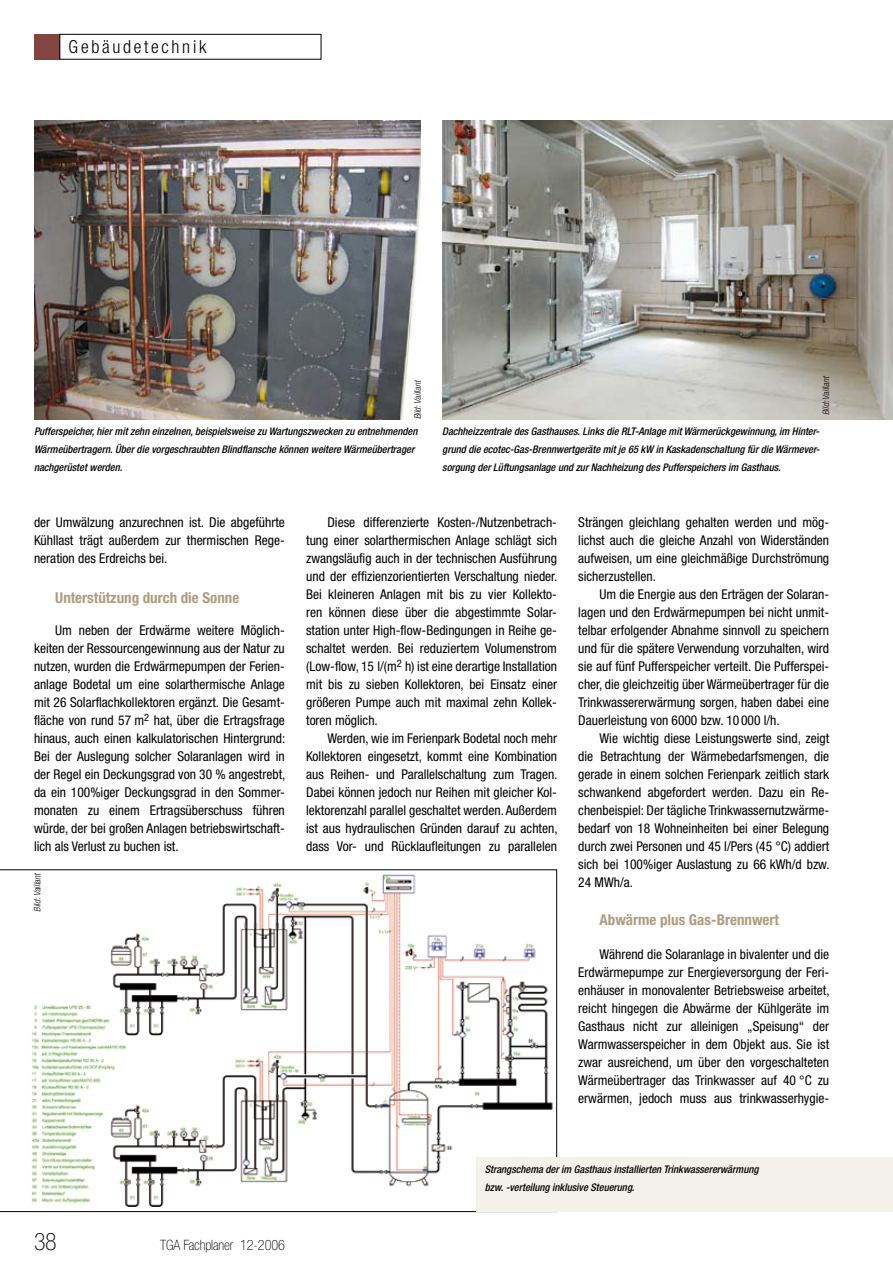
<style>
.page{position:relative;width:893px;height:1263px;background:#fff}
.page>*{position:absolute;margin:0;border:0;box-sizing:border-box;transform-origin:0 0}
.t1{font:100 condensed 24px "Helvetica Neue LT Std";color:#000}
.t2{font:300 condensed 18px "Helvetica Neue LT Std";letter-spacing:.15em;color:#000}
.t3{font:700 condensed 15px "Helvetica Neue LT Std";color:#af9c7f}
.t4{font:100 condensed 14.25px "Helvetica Neue LT Std";letter-spacing:-.01em;color:#000}
.t5{font:condensed 13.5px/18px "Helvetica Neue LT Std";color:#000;text-align:justify}
.t6{font:italic 500 condensed 10.5px/18px "Helvetica Neue LT Std";color:#000}
.t7{font:italic 300 condensed 9px "Helvetica Neue LT Std";color:#000}
</style>
<div class="page">
<div style="left:34px;top:34px;width:26px;height:26px;background:#82453f"></div>
<div style="left:60px;top:34px;width:261px;height:26px;border:1px solid #000"></div>
<svg style="left:0;top:869px;width:557px;height:343px"></svg>
<img style="left:442px;top:120px;width:451px;height:299px">
<img style="left:34px;top:120px;width:387px;height:299px">
<div style="left:476px;top:1157px;width:417px;height:54px;background:#f4f0ea"></div>
<h2 class="t2" style="left:69px;top:37px;width:139px">Gebäudetechnik</h2>
<p class="t7" style="left:413px;top:419px;width:41px;rotate:-90deg">Bild: Vaillant</p>
<p class="t6" style="left:34px;top:423px;width:385px">Pufferspeicher, hier mit zehn einzelnen, beispielsweise zu Wartungszwecken zu entnehmenden<br>Wärmeübertragern. Über die vorgeschraubten Blindflansche können weitere Wärmeübertrager nachgerüstet werden.</p>
<p class="t7" style="left:821px;top:415px;width:41px;rotate:-90deg">Bild: Vaillant</p>
<p class="t6" style="left:442px;top:423px;width:379px;text-align:justify">Dachheizzentrale des Gasthauses. Links die RLT-Anlage mit Wärmerückgewinnung, im Hinter&shy;grund die ecotec-Gas-Brennwertgeräte mit je 65 kW in Kaskadenschaltung für die Wärmever&shy;sorgung der Lüftungsanlage und zur Nachheizung des Pufferspeichers im Gasthaus.</p>
<p class="t5" style="left:34px;top:513px;width:252px">der Umwälzung anzurechnen ist. Die abgeführte Kühllast trägt außerdem zur thermischen Rege&shy;neration des Erdreichs bei.</p>
<p class="t3" style="left:55px;top:588px;width:186px">Unterstützung durch die Sonne</p>
<p class="t5" style="left:34px;top:621px;width:253px;text-indent:21px">Um neben der Erdwärme weitere Möglich&shy;keiten der Ressourcengewinnung aus der Natur zu nutzen, wurden die Erdwärmepumpen der Ferien&shy;anlage Bodetal um eine solarthermische Anlage mit 26 Solarflachkollektoren ergänzt. Die Gesamt&shy;fläche von rund 57 m<sup>2</sup> hat, über die Ertragsfrage hinaus, auch einen kalkulatorischen Hintergrund:<br>Bei der Auslegung solcher Solaranlagen wird in der Regel ein Deckungsgrad von 30 % angestrebt, da ein 100%iger Deckungsgrad in den Sommer&shy;monaten zu einem Ertragsüberschuss führen würde, der bei großen Anlagen betriebswirtschaft&shy;lich als Verlust zu buchen ist.</p>
<p class="t7" style="left:32px;top:912px;width:41px;rotate:-90deg">Bild: Vaillant</p>
<p class="t5" style="left:306px;top:513px;width:253px;text-align:left;text-indent:21px">Diese differenzierte Kosten-/Nutzenbetrach&shy;tung einer solarthermischen Anlage schlägt sich zwangsläufig auch in der technischen Ausführung und der effizienzorientierten Verschaltung nieder.<br>Bei kleineren Anlagen mit bis zu vier Kollekto&shy;ren können diese über die abgestimmte Solar&shy;station unter High-flow-Bedingungen in Reihe ge&shy;schaltet werden. Bei reduziertem Volumenstrom (Low-flow, 15 l/(m<sup>2</sup> h) ist eine derartige Installation mit bis zu sieben Kollektoren, bei Einsatz einer größeren Pumpe auch mit maximal zehn Kollek&shy;toren möglich.</p>
<p class="t5" style="left:306px;top:729px;width:253px;text-indent:21px">Werden, wie im Ferienpark Bodetal noch mehr Kollektoren eingesetzt, kommt eine Kombination aus Reihen- und Parallelschaltung zum Tragen.<br>Dabei können jedoch nur Reihen mit gleicher Kol&shy;lektorenzahl parallel geschaltet werden. Außerdem ist aus hydraulischen Gründen darauf zu achten, dass Vor- und Rücklaufleitungen zu parallelen</p>
<p class="t5" style="left:578px;top:513px;width:252px">Strängen gleichlang gehalten werden und mög&shy;lichst auch die gleiche Anzahl von Widerständen aufweisen, um eine gleichmäßige Durchströmung sicherzustellen.</p>
<p class="t5" style="left:578px;top:585px;width:252px;text-indent:21px">Um die Energie aus den Erträgen der Solaran&shy;lagen und den Erdwärmepumpen bei nicht unmit&shy;telbar erfolgender Abnahme sinnvoll zu speichern und für die spätere Verwendung vorzuhalten, wird sie auf fünf Pufferspeicher verteilt. Die Pufferspei&shy;cher, die gleichzeitig über Wärmeübertrager für die Trinkwassererwärmung sorgen, haben dabei eine Dauerleistung von 6000 bzw. 10 000 l/h.</p>
<p class="t5" style="left:578px;top:729px;width:253px;text-indent:21px">Wie wichtig diese Leistungswerte sind, zeigt die Betrachtung der Wärmebedarfsmengen, die gerade in einem solchen Ferienpark zeitlich stark schwankend abgefordert werden. Dazu ein Re&shy;chenbeispiel: Der tägliche Trinkwassernutzwärme&shy;bedarf von 18 Wohneinheiten bei einer Belegung durch zwei Personen und 45 l/Pers (45 °C) addiert sich bei 100%iger Auslastung zu 66 kWh/d bzw.<br>24 MWh/a.</p>
<p class="t3" style="left:600px;top:911px;width:181px">Abwärme plus Gas-Brennwert</p>
<p class="t5" style="left:578px;top:945px;width:253px;text-indent:21px">Während die Solaranlage in bivalenter und die Erdwärmepumpe zur Energieversorgung der Feri&shy;enhäuser in monovalenter Betriebsweise arbeitet, reicht hingegen die Abwärme der Kühlgeräte im Gasthaus nicht zur alleinigen „Speisung“ der Warmwasserspeicher in dem Objekt aus. Sie ist zwar ausreichend, um über den vorgeschalteten Wärmeübertrager das Trinkwasser auf 40 °C zu erwärmen, jedoch muss aus trinkwasserhygie-</p>
<h1 class="t1" style="left:34px;top:1228px;width:24px">38</h1>
<p class="t4" style="left:160px;top:1237px;width:126px">TGA Fachplaner 12-2006</p>
<p class="t6" style="left:485px;top:1161px;width:275px">Strangschema der im Gasthaus installierten Trinkwassererwärmung bzw. -verteilung inklusive Steuerung.</p>
</div>
